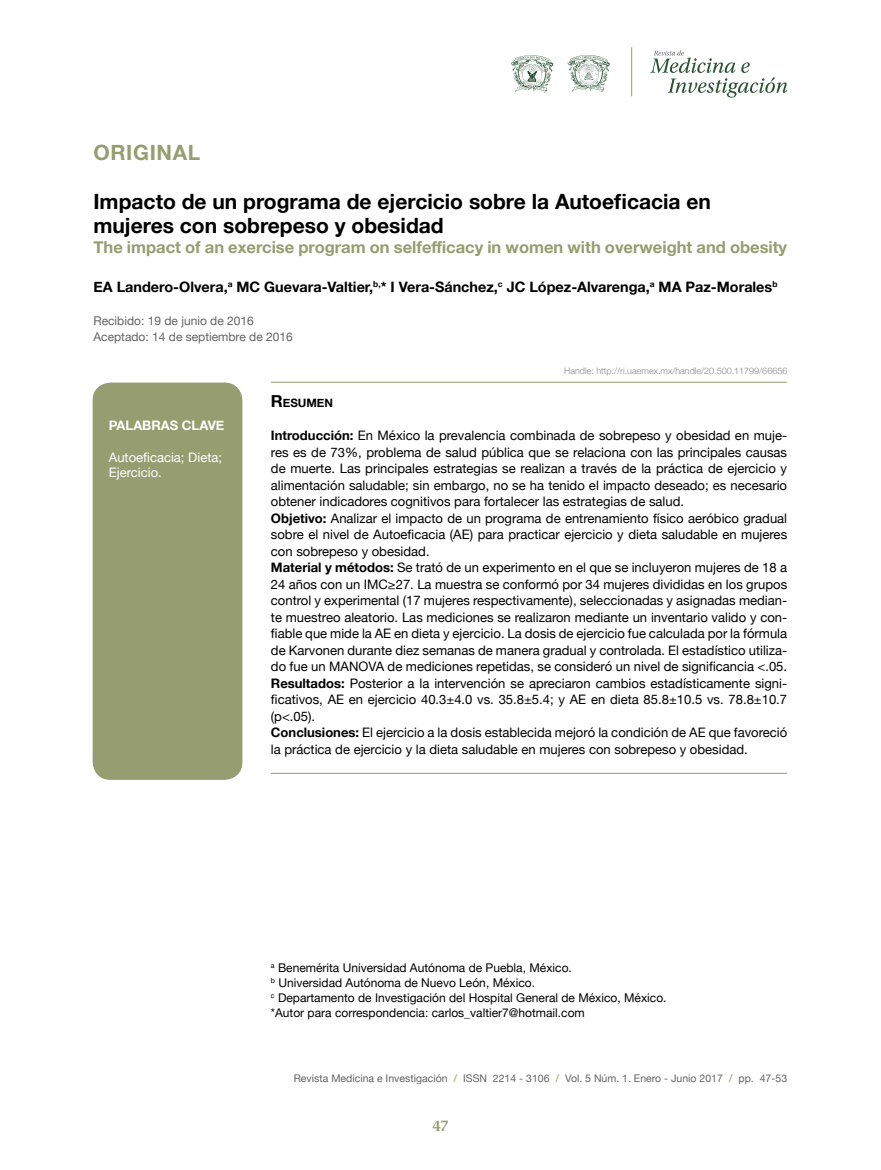
<style>
.page{position:relative;width:881px;height:1170px;background:#fff}
.page>*{position:absolute;margin:0;border:0;box-sizing:border-box;transform-origin:0 0}
.t1{font:700 21px/24px "Helvetica Neue";color:#000}
.t2{font:700 21px "Helvetica Neue";letter-spacing:.03em;color:#969d70}
.t3{font:700 16.5px "Helvetica Neue";color:#969d70}
.t4{font:700 14.4px "Helvetica Neue";color:#000}
.t5{font:700 13.5px "Slimbach";color:#969d70}
.t6{font:13.05px/16.5px "Helvetica Neue";color:#000}
.t7{font:13.05px/15.6px "Helvetica Neue";color:#fff}
.t8{font:700 13.05px "Helvetica Neue";color:#fff}
.t9{font:12px/15px "Helvetica Neue";color:#000}
.t10{font:12px/16.5px "Helvetica Neue";color:#646363}
.t11{font:700 11.55px "Helvetica Neue";color:#000}
.t12{font:10.5px "Helvetica Neue";color:#646363}
.t13{font:300 9px "Helvetica Neue";color:#878787}
.s1{font-size:16.5px}
.s2{font-weight:700}
.s3{font-weight:700;color:#aeb491}
</style>
<div class="page">
<svg style="left:510px;top:55px;width:43px;height:38px"></svg>
<svg style="left:567px;top:55px;width:42px;height:37px"></svg>
<svg style="left:650px;top:50px;width:137px;height:48px"></svg>
<hr style="left:631px;top:47px;width:1px;height:49px;background:#969d70">
<div style="left:93px;top:382px;width:149px;height:397px;background:#969d70;border-radius:18px"></div>
<hr style="left:271px;top:382px;width:515px;height:1px;background:#969d70">
<hr style="left:271px;top:772px;width:515px;height:1px;background:#969d70">
<h1 class="t2" style="left:93px;top:133px;width:108px">ORIGINAL</h1>
<h1 class="t1" style="left:93px;top:188px;width:619px">Impacto de un programa de ejercicio sobre la Autoeficacia en mujeres con sobrepeso y obesidad</h1>
<p class="t3" style="left:93px;top:232px;width:695px">The impact of an exercise program on selfefficacy in women with overweight and obesity</p>
<p class="t4" style="left:93px;top:273px;width:685px">EA Landero-Olvera,<sup>a</sup> MC Guevara-Valtier,<sup>b,</sup>* I Vera-Sánchez,<sup>c</sup> JC López-Alvarenga,<sup>a</sup> MA Paz-Morales<sup>b</sup></p>
<p class="t10" style="left:93px;top:311px;width:201px">Recibido: 19 de junio de 2016<br>Aceptado: 14 de septiembre de 2016</p>
<p class="t8" style="left:109px;top:414px;width:117px">PALABRAS CLAVE</p>
<p class="t7" style="left:109px;top:448px;width:115px">Autoeficacia; Dieta;<br>Ejercicio.</p>
<p class="t13" style="left:564px;top:364px;width:225px">Handle: http://ri.uaemex.mx/handle/20.500.11799/66656</p>
<p class="t11" style="left:271px;top:392px;width:63px"><span class="s1">R</span>ESUMEN</p>
<p class="t6" style="left:271px;top:426px;width:517px"><span class="s2">Introducción:</span> En México la prevalencia combinada de sobrepeso y obesidad en muje&shy;res es de 73%, problema de salud pública que se relaciona con las principales causas de muerte. Las principales estrategias se realizan a través de la práctica de ejercicio y alimentación saludable; sin embargo, no se ha tenido el impacto deseado; es necesario obtener indicadores cognitivos para fortalecer las estrategias de salud.<br><span class="s2">Objetivo:</span> Analizar el impacto de un programa de entrenamiento físico aeróbico gradual sobre el nivel de Autoeficacia (AE) para practicar ejercicio y dieta saludable en mujeres con sobrepeso y obesidad.<br><span class="s2">Material y métodos:</span> Se trató de un experimento en el que se incluyeron mujeres de 18 a 24 años con un IMC≥27. La muestra se conformó por 34 mujeres divididas en los grupos control y experimental (17 mujeres respectivamente), seleccionadas y asignadas median&shy;te muestreo aleatorio. Las mediciones se realizaron mediante un inventario valido y con&shy;fiable que mide la AE en dieta y ejercicio. La dosis de ejercicio fue calculada por la fórmula de Karvonen durante diez semanas de manera gradual y controlada. El estadístico utiliza&shy;do fue un MANOVA de mediciones repetidas, se consideró un nivel de significancia &lt;.05.<br><span class="s2">Resultados:</span> Posterior a la intervención se apreciaron cambios estadísticamente signi&shy;ficativos, AE en ejercicio 40.3±4.0 vs. 35.8±5.4; y AE en dieta 85.8±10.5 vs. 78.8±10.7 (p&lt;.05).<br><span class="s2">Conclusiones:</span> El ejercicio a la dosis establecida mejoró la condición de AE que favoreció la práctica de ejercicio y la dieta saludable en mujeres con sobrepeso y obesidad.</p>
<p class="t9" style="left:271px;top:959px;width:397px"><sup>a</sup> Benemérita Universidad Autónoma de Puebla, México.<br><sup>b</sup> Universidad Autónoma de Nuevo León, México.<br><sup>c</sup> Departamento de Investigación del Hospital General de México, México. *Autor para correspondencia: carlos_valtier7@hotmail.com</p>
<p class="t12" style="left:294px;top:1068px;width:494px">Revista Medicina e Investigación <span class="s3">/</span> ISSN 2214 - 3106 <span class="s3">/</span> Vol. 5 Núm. 1. Enero - Junio 2017 <span class="s3">/</span> pp. 47-53</p>
<p class="t5" style="left:432px;top:1115px;width:18px">47</p>
</div>
